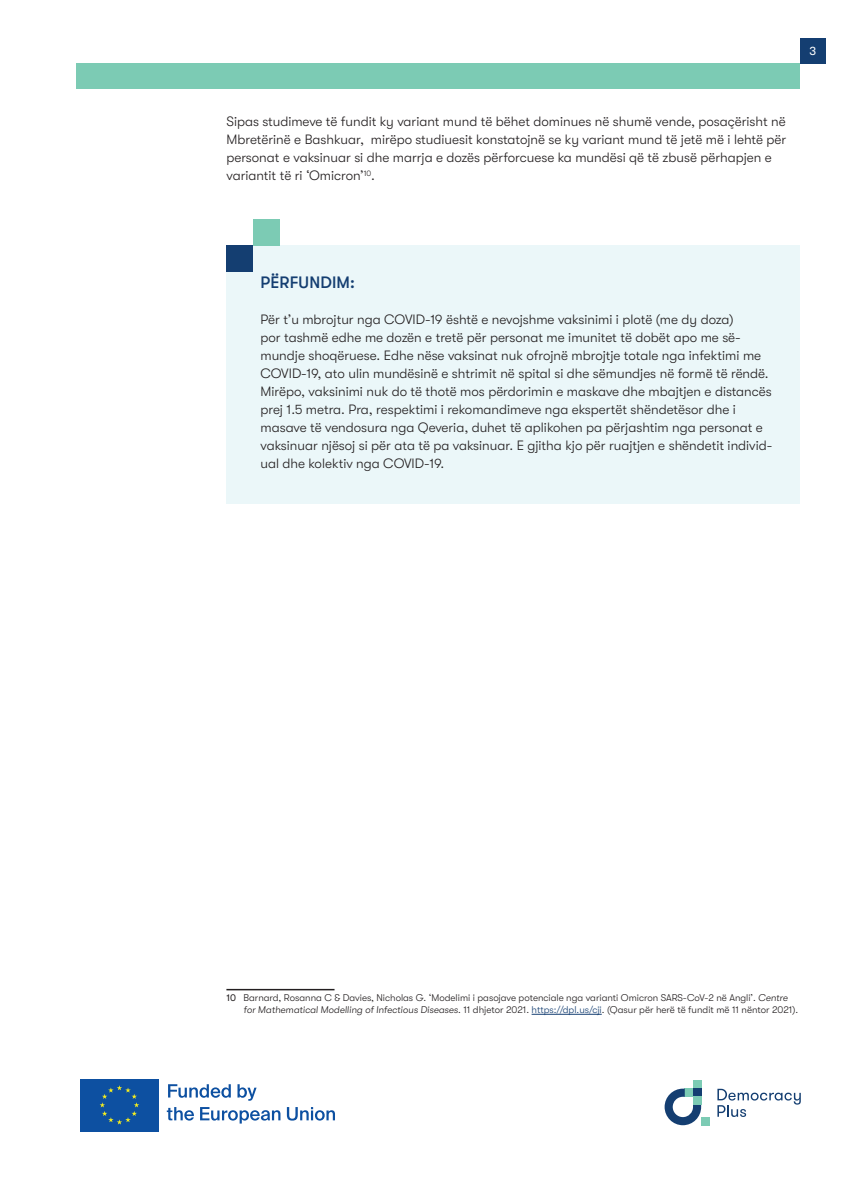
<style>
.page{position:relative;width:864px;height:1191px;background:#fff}
.page>*{position:absolute;margin:0;border:0;box-sizing:border-box;transform-origin:0 0}
.t1{font:500 16.5px "GT Walsheim Pro";letter-spacing:.01em;color:#143e71}
.t2{font:300 13.5px/18px "GT Walsheim Pro";color:#231f20}
.t3{font:12px "GT Walsheim Pro";color:#fff}
.t4{font:300 9.75px/11.7px "GT Walsheim Pro";color:#231f20}
.s1{font-weight:400}
.s2{font-style:italic}
.s3{color:#143e71}
</style>
<div class="page">
<div style="left:77px;top:63px;width:722px;height:26px;background:#7ccbb4"></div>
<div style="left:799px;top:38px;width:26px;height:25px;background:#143e71"></div>
<div style="left:692px;top:1080px;width:8px;height:8px;background:#7ccbb4"></div>
<div style="left:700px;top:1117px;width:9px;height:8px;background:#7ccbb4"></div>
<svg style="left:664px;top:1088px;width:36px;height:37px"></svg>
<svg style="left:717px;top:1088px;width:83px;height:29px"></svg>
<svg style="left:80px;top:1079px;width:79px;height:53px"></svg>
<div style="left:80px;top:1079px;width:78px;height:52px;background:#0d50a1"></div>
<svg style="left:100px;top:1085px;width:39px;height:39px"></svg>
<svg style="left:168px;top:1084px;width:63px;height:13px"></svg>
<svg style="left:237px;top:1084px;width:19px;height:16px"></svg>
<svg style="left:167px;top:1107px;width:27px;height:13px"></svg>
<svg style="left:200px;top:1107px;width:80px;height:16px"></svg>
<svg style="left:287px;top:1107px;width:48px;height:13px"></svg>
<hr style="left:226px;top:989px;width:108px;height:1px;background:#231f20">
<hr style="left:531px;top:1014px;width:70px;height:1px;background:#143e71">
<div style="left:226px;top:245px;width:573px;height:259px;background:#ebf7f9"></div>
<div style="left:253px;top:219px;width:26px;height:26px;background:#7ccbb4"></div>
<div style="left:226px;top:245px;width:27px;height:27px;background:#143e71"></div>
<p class="t3" style="left:809px;top:44px;width:8px">3</p>
<p class="t2" style="left:226px;top:112px;width:561px">Sipas studimeve të fundit ky variant mund të bëhet dominues në shumë vende, posaçërisht në Mbretërinë e Bashkuar, mirëpo studiuesit konstatojnë se ky variant mund të jetë më i lehtë për personat e vaksinuar si dhe marrja e dozës përforcuese ka mundësi që të zbusë përhapjen e variantit të ri ‘Omicron’<sup>10</sup>.</p>
<p class="t1" style="left:260px;top:273px;width:96px">PËRFUNDIM:</p>
<p class="t2" style="left:260px;top:310px;width:513px">Për t’u mbrojtur nga COVID-19 është e nevojshme vaksinimi i plotë (me dy doza)<br>por tashmë edhe me dozën e tretë për personat me imunitet të dobët apo me së&shy;mundje shoqëruese. Edhe nëse vaksinat nuk ofrojnë mbrojtje totale nga infektimi me COVID-19, ato ulin mundësinë e shtrimit në spital si dhe sëmundjes në formë të rëndë.<br>Mirëpo, vaksinimi nuk do të thotë mos përdorimin e maskave dhe mbajtjen e distancës prej 1.5 metra. Pra, respektimi i rekomandimeve nga ekspertët shëndetësor dhe i masave të vendosura nga Qeveria, duhet të aplikohen pa përjashtim nga personat e vaksinuar njësoj si për ata të pa vaksinuar. E gjitha kjo për ruajtjen e shëndetit individ&shy;ual dhe kolektiv nga COVID-19.</p>
<p class="t4" style="left:243px;top:992px;width:556px;text-indent:-17px"><span class="s1">10</span> Barnard, Rosanna C &amp; Davies, Nicholas G. ‘Modelimi i pasojave potenciale nga varianti Omicron SARS-CoV-2 në Angli’. <span class="s2">Centre for Mathematical Modelling of Infectious Diseases</span>. 11 dhjetor 2021. <span class="s3">https://dpl.us/cji</span>. (Qasur për herë të fundit më 11 nëntor 2021).</p>
</div>
